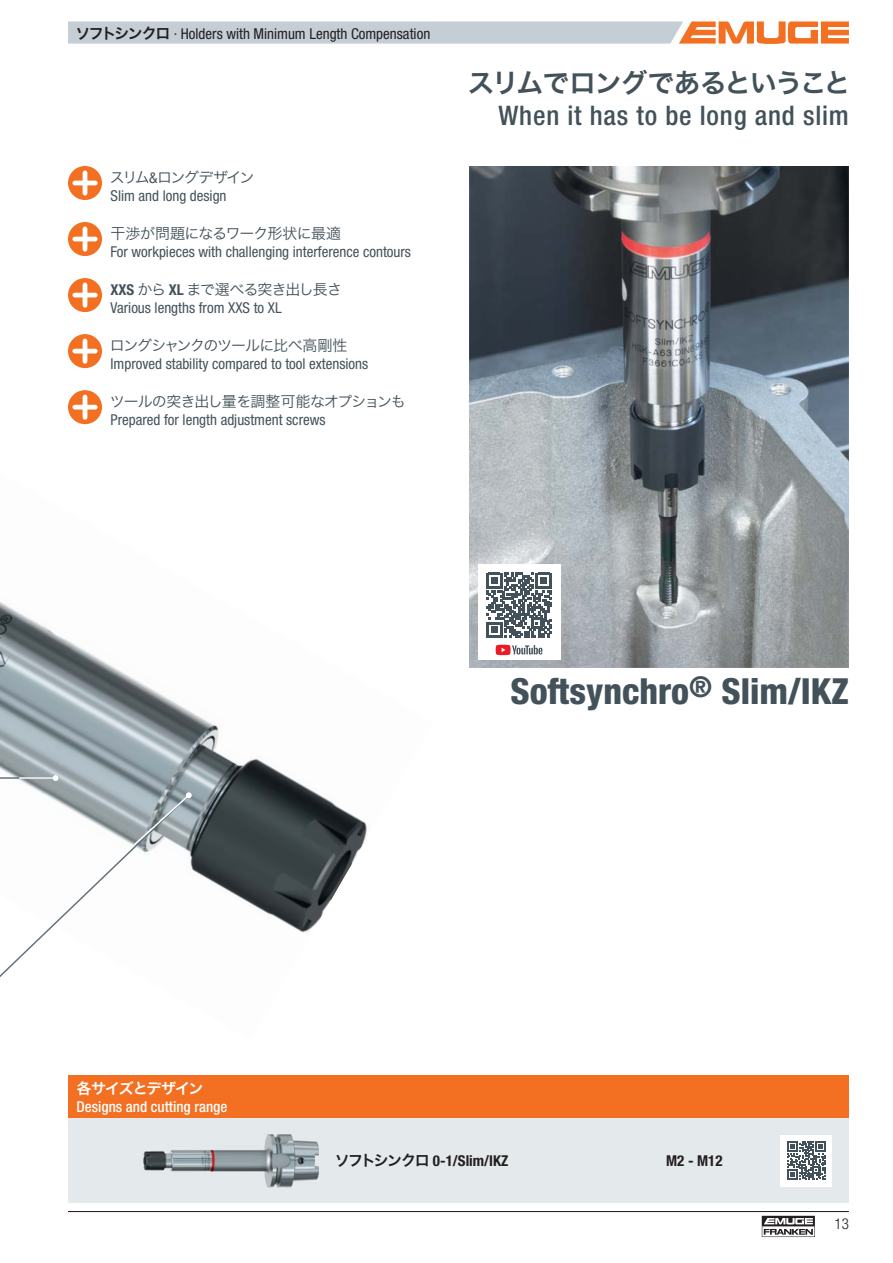
<style>
.page{position:relative;width:893px;height:1263px;background:#fff}
.page>*{position:absolute;margin:0;border:0;box-sizing:border-box;transform-origin:0 0}
.t1{font:800 condensed 36px "Helvetica Neue LT Pro";color:#43525a}
.t2{font:500 condensed 27px "Helvetica Neue LT Pro";letter-spacing:.03em;color:#43525a}
.t3{font:27px "Hira Kaku Pro W6 90 msp RKSJ H";letter-spacing:-.05em;color:#43525a}
.t4{font:condensed 15px "Helvetica Neue LT Pro";color:#43525a}
.t5{font:15px "Hira Kaku Pro W3 90 msp RKSJ H";letter-spacing:-.065em;color:#43525a}
.t6{font:condensed 15px "Helvetica Neue LT Pro";color:#231f20}
.t7{font:700 condensed 15px "Helvetica Neue LT Pro";color:#231f20}
.t8{font:500 condensed 15px "Helvetica Neue LT Pro";color:#fff}
.t9{font:15px "Hira Kaku Pro W3 90 msp RKSJ H";letter-spacing:-.03em;color:#43525a}
.t10{font:15px "Hira Kaku Pro W3 90 msp RKSJ H";letter-spacing:-.1em;color:#43525a}
.t11{font:15px "Hira Kaku Pro W6 90 msp RKSJ H";letter-spacing:-.075em;color:#fff}
.t12{font:300 condensed 15px "Helvetica Neue LT Pro";color:#231f20}
.s1{font-family:"Hira Kaku Pro W6 90 msp RKSJ H";font-stretch:normal}
.s2{font-family:"Helvetica Neue LT Pro";font-stretch:condensed}
.s3{font-family:"Helvetica Neue LT Pro";font-weight:700;font-stretch:condensed}
.s4{font-family:"Hira Kaku Pro W6 90 msp RKSJ H";font-weight:400;font-stretch:normal}
</style>
<div class="page">
<svg style="left:68px;top:21px;width:781px;height:23px;background:#d1c6c0"></svg>
<svg style="left:762px;top:1216px;width:53px;height:21px"></svg>
<hr style="left:68px;top:1211px;width:781px;height:1px;background:#231f20">
<img style="left:174px;top:769px;width:193px;height:164px">
<img style="left:8px;top:677px;width:166px;height:116px">
<img style="left:0;top:651px;width:130px;height:123px">
<img style="left:0;top:601px;width:87px;height:73px">
<img style="left:147px;top:677px;width:127px;height:92px">
<div style="left:68px;top:1076px;width:781px;height:42px;background:#f36f21"></div>
<div style="left:68px;top:1118px;width:781px;height:85px;background:#e4e9ec"></div>
<img style="left:144px;top:1134px;width:175px;height:53px">
<div style="left:781px;top:1135px;width:51px;height:51px;background:#fff"></div>
<svg style="left:787px;top:1141px;width:39px;height:39px"></svg>
<img style="left:469px;top:166px;width:380px;height:502px">
<svg style="left:68px;top:166px;width:34px;height:34px"></svg>
<hr style="left:83px;top:173px;width:4px;height:20px;background:#fff">
<hr style="left:75px;top:181px;width:20px;height:4px;background:#fff">
<svg style="left:68px;top:222px;width:34px;height:34px"></svg>
<hr style="left:83px;top:229px;width:4px;height:20px;background:#fff">
<hr style="left:75px;top:237px;width:20px;height:4px;background:#fff">
<svg style="left:68px;top:278px;width:34px;height:34px"></svg>
<hr style="left:83px;top:285px;width:4px;height:20px;background:#fff">
<hr style="left:75px;top:293px;width:20px;height:4px;background:#fff">
<svg style="left:68px;top:334px;width:34px;height:34px"></svg>
<hr style="left:83px;top:341px;width:4px;height:20px;background:#fff">
<div style="left:75px;top:349px;width:20px;height:5px;background:#fff"></div>
<svg style="left:68px;top:390px;width:34px;height:34px"></svg>
<hr style="left:83px;top:397px;width:4px;height:20px;background:#fff">
<div style="left:75px;top:405px;width:20px;height:5px;background:#fff"></div>
<svg style="left:0;top:793px;width:191px;height:184px"></svg>
<hr style="left:0;top:777px;width:56px;height:2px;background:#63737c">
<hr style="left:19px;top:777px;width:37px;height:2px;background:#fff">
<svg style="left:53px;top:775px;width:6px;height:6px"></svg>
<div style="left:478px;top:564px;width:82px;height:95px;background:#fff"></div>
<svg style="left:486px;top:573px;width:65px;height:65px"></svg>
<svg style="left:496px;top:645px;width:46px;height:10px"></svg>
<svg style="left:132px;top:792px;width:60px;height:55px;background:#a4aeb3"></svg>
<p class="t6" style="left:76px;top:28px;width:356px"><span class="s1">ソフトシンクロ</span> · Holders with Minimum Length Compensation</p>
<p class="t10" style="left:110px;top:172px;width:146px">スリム<span class="s2">&amp;</span>ロングデザイン</p>
<p class="t4" style="left:111px;top:190px;width:118px">Slim and long design</p>
<p class="t9" style="left:111px;top:228px;width:232px">干渉が問題になるワーク形状に最適</p>
<p class="t4" style="left:111px;top:246px;width:302px">For workpieces with challenging interference contours</p>
<p class="t5" style="left:111px;top:284px;width:233px"><span class="s3">XXS</span> から <span class="s3">XL</span> まで選べる突き出し長さ</p>
<p class="t4" style="left:111px;top:302px;width:173px">Various lengths from XXS to XL</p>
<p class="t5" style="left:110px;top:340px;width:239px">ロングシャンクのツールに比べ高剛性</p>
<p class="t4" style="left:111px;top:358px;width:259px">Improved stability compared to tool extensions</p>
<p class="t5" style="left:110px;top:396px;width:298px">ツールの突き出し量を調整可能なオプションも</p>
<p class="t4" style="left:111px;top:414px;width:217px">Prepared for length adjustment screws</p>
<h2 class="t3" style="left:468px;top:73px;width:384px">スリムでロングであるということ</h2>
<h2 class="t2" style="left:498px;top:106px;width:352px">When it has to be long and slim</h2>
<h1 class="t1" style="left:510px;top:670px;width:340px">Softsynchro<sup>®</sup> Slim/IKZ</h1>
<p class="t11" style="left:77px;top:1082px;width:128px">各サイズとデザイン</p>
<p class="t8" style="left:77px;top:1101px;width:152px">Designs and cutting range</p>
<p class="t7" style="left:335px;top:1156px;width:175px"><span class="s4">ソフトシンクロ</span> 0-1/Slim/IKZ</p>
<p class="t7" style="left:666px;top:1155px;width:58px">M2 - M12</p>
<p class="t12" style="left:834px;top:1218px;width:16px">13</p>
</div>
